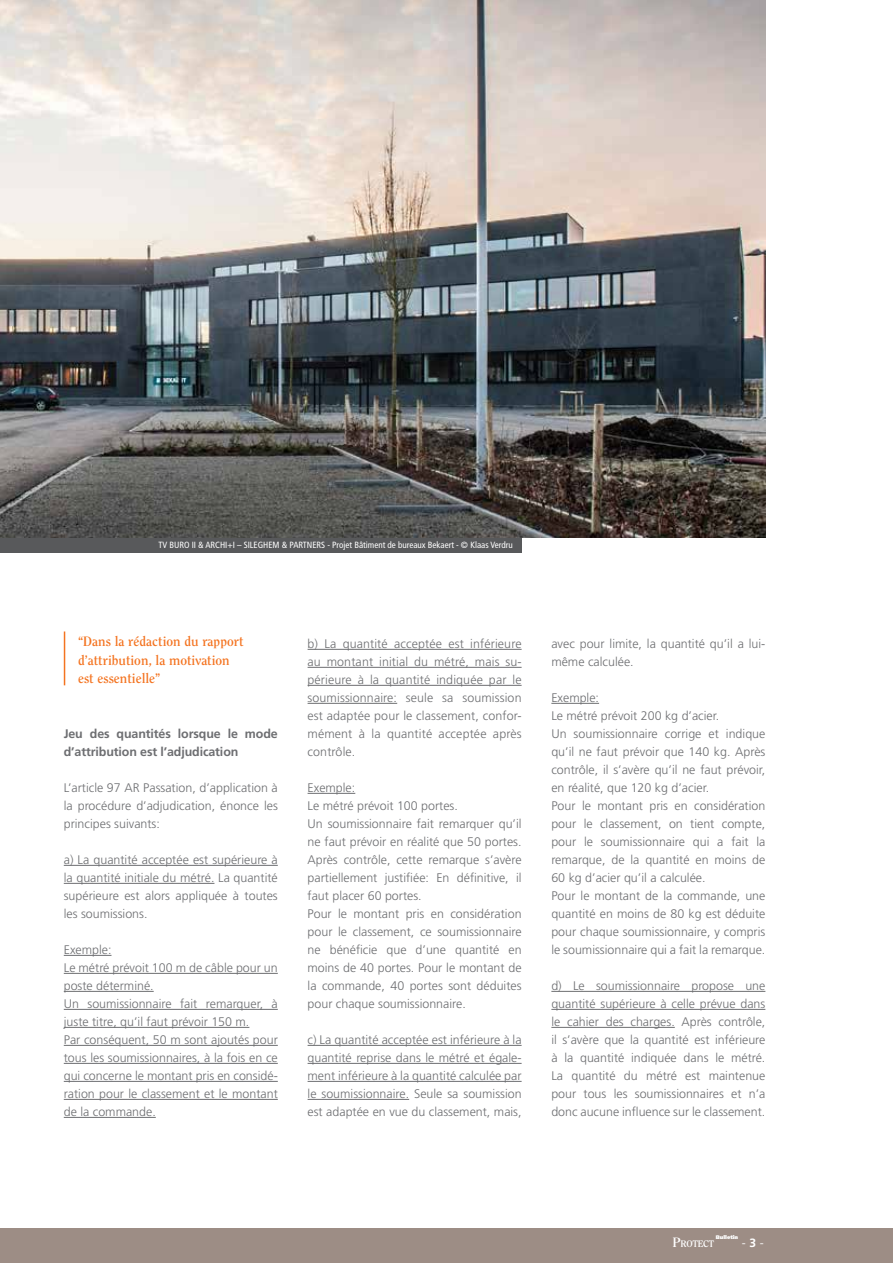
<style>
.page{position:relative;width:893px;height:1263px;background:#fff}
.page>*{position:absolute;margin:0;border:0;box-sizing:border-box;transform-origin:0 0}
.t1{font:700 13.5px/18.8px "Clearface Std";color:#f47421}
.t2{font:300 12.45px/18px "Frutiger LT Std";color:#6d6e71;text-align:justify}
.t3{font:700 12.45px/18px "Frutiger LT Std";letter-spacing:-.01em;color:#6d6e71}
.t4{font:300 12px "Frutiger LT Std";color:#fff}
.t5{font:700 9.45px "Clearface Std";letter-spacing:-.035em;color:#fff}
.t6{font:condensed 9px "Frutiger LT Std";color:#fff}
.t7{font:900 5.25px "Frutiger LT Std";color:#fff}
.s1{font-size:13.5px}
.s2{font-weight:700}
</style>
<div class="page">
<div style="left:0;top:1229px;width:893px;height:34px;background:#9d8d85"></div>
<hr style="left:64px;top:865px;width:214px;height:1px;background:#6d6e71">
<hr style="left:64px;top:883px;width:150px;height:1px;background:#6d6e71">
<hr style="left:64px;top:955px;width:48px;height:1px;background:#6d6e71">
<hr style="left:64px;top:973px;width:214px;height:1px;background:#6d6e71">
<hr style="left:64px;top:991px;width:90px;height:1px;background:#6d6e71">
<hr style="left:64px;top:1009px;width:214px;height:1px;background:#6d6e71">
<hr style="left:64px;top:1027px;width:185px;height:1px;background:#6d6e71">
<hr style="left:64px;top:1045px;width:214px;height:1px;background:#6d6e71">
<hr style="left:64px;top:1063px;width:214px;height:1px;background:#6d6e71">
<hr style="left:64px;top:1081px;width:214px;height:1px;background:#6d6e71">
<hr style="left:64px;top:1099px;width:214px;height:1px;background:#6d6e71">
<hr style="left:64px;top:1117px;width:92px;height:1px;background:#6d6e71">
<hr style="left:308px;top:649px;width:214px;height:1px;background:#6d6e71">
<hr style="left:308px;top:667px;width:214px;height:1px;background:#6d6e71">
<hr style="left:308px;top:685px;width:214px;height:1px;background:#6d6e71">
<hr style="left:308px;top:703px;width:89px;height:1px;background:#6d6e71">
<hr style="left:308px;top:793px;width:47px;height:1px;background:#6d6e71">
<hr style="left:308px;top:1045px;width:214px;height:1px;background:#6d6e71">
<hr style="left:308px;top:1063px;width:214px;height:1px;background:#6d6e71">
<hr style="left:308px;top:1081px;width:214px;height:1px;background:#6d6e71">
<hr style="left:308px;top:1099px;width:101px;height:1px;background:#6d6e71">
<hr style="left:551px;top:703px;width:48px;height:1px;background:#6d6e71">
<hr style="left:551px;top:991px;width:214px;height:1px;background:#6d6e71">
<hr style="left:551px;top:1009px;width:214px;height:1px;background:#6d6e71">
<hr style="left:551px;top:1027px;width:124px;height:1px;background:#6d6e71">
<hr style="left:64px;top:631px;width:1px;height:54px;background:#f47421">
<img style="left:0;top:0;width:765px;height:538px">
<div style="left:0;top:538px;width:522px;height:15px;background:#58595b"></div>
<p class="t6" style="left:158px;top:539px;width:356px">TV BURO II &amp; ARCHI+I – SILEGHEM &amp; PARTNERS - Projet Bâtiment de bureaux Bekaert - © Klaas Verdru</p>
<p class="t1" style="left:78px;top:632px;width:167px">“Dans la rédaction du rapport d’attribution, la motivation est essentielle”</p>
<p class="t3" style="left:64px;top:725px;width:215px">Jeu des quantités lorsque le mode d’attribution est l’adjudication</p>
<p class="t2" style="left:64px;top:779px;width:216px">L’article 97 AR Passation, d’application à la procédure d’adjudication, énonce les principes suivants:</p>
<p class="t2" style="left:64px;top:851px;width:216px">a) La quantité acceptée est supérieure à la quantité initiale du métré. La quantité supérieure est alors appliquée à toutes les soumissions.</p>
<p class="t2" style="left:64px;top:941px;width:216px;text-align:left">Exemple:<br>Le métré prévoit 100 m de câble pour un poste déterminé.<br>Un soumissionnaire fait remarquer, à juste titre, qu’il faut prévoir 150 m.<br>Par conséquent, 50 m sont ajoutés pour tous les soumissionnaires, à la fois en ce qui concerne le montant pris en considé&shy;ration pour le classement et le montant de la commande.</p>
<p class="t2" style="left:308px;top:635px;width:216px">b) La quantité acceptée est inférieure au montant initial du métré, mais su&shy;périeure à la quantité indiquée par le soumissionnaire: seule sa soumission est adaptée pour le classement, confor&shy;mément à la quantité acceptée après contrôle.</p>
<p class="t2" style="left:308px;top:779px;width:216px;text-align:left">Exemple:<br>Le métré prévoit 100 portes.<br>Un soumissionnaire fait remarquer qu’il ne faut prévoir en réalité que 50 portes.<br>Après contrôle, cette remarque s’avère partiellement justifiée: En définitive, il faut placer 60 portes.<br>Pour le montant pris en considération pour le classement, ce soumissionnaire ne bénéficie que d’une quantité en moins de 40 portes. Pour le montant de la commande, 40 portes sont déduites pour chaque soumissionnaire.</p>
<p class="t2" style="left:308px;top:1031px;width:216px">c) La quantité acceptée est inférieure à la quantité reprise dans le métré et égale&shy;ment inférieure à la quantité calculée par le soumissionnaire. Seule sa soumission est adaptée en vue du classement, mais,</p>
<p class="t2" style="left:551px;top:635px;width:215px">avec pour limite, la quantité qu’il a lui&shy;même calculée.</p>
<p class="t2" style="left:551px;top:689px;width:216px;text-align:left">Exemple:<br>Le métré prévoit 200 kg d’acier.<br>Un soumissionnaire corrige et indique qu’il ne faut prévoir que 140 kg. Après contrôle, il s’avère qu’il ne faut prévoir, en réalité, que 120 kg d’acier.<br>Pour le montant pris en considération pour le classement, on tient compte, pour le soumissionnaire qui a fait la remarque, de la quantité en moins de 60 kg d’acier qu’il a calculée.<br>Pour le montant de la commande, une quantité en moins de 80 kg est déduite pour chaque soumissionnaire, y compris le soumissionnaire qui a fait la remarque.</p>
<p class="t2" style="left:551px;top:977px;width:216px">d) Le soumissionnaire propose une quantité supérieure à celle prévue dans le cahier des charges. Après contrôle, il s’avère que la quantité est inférieure à la quantité indiquée dans le métré.<br>La quantité du métré est maintenue pour tous les soumissionnaires et n’a donc aucune influence sur le classement.</p>
<p class="t5" style="left:672px;top:1238px;width:43px"><span class="s1">P</span>ROTECT</p>
<p class="t7" style="left:716px;top:1234px;width:24px">Bulletin</p>
<p class="t4" style="left:742px;top:1236px;width:24px">- <span class="s2">3</span> -</p>
</div>
